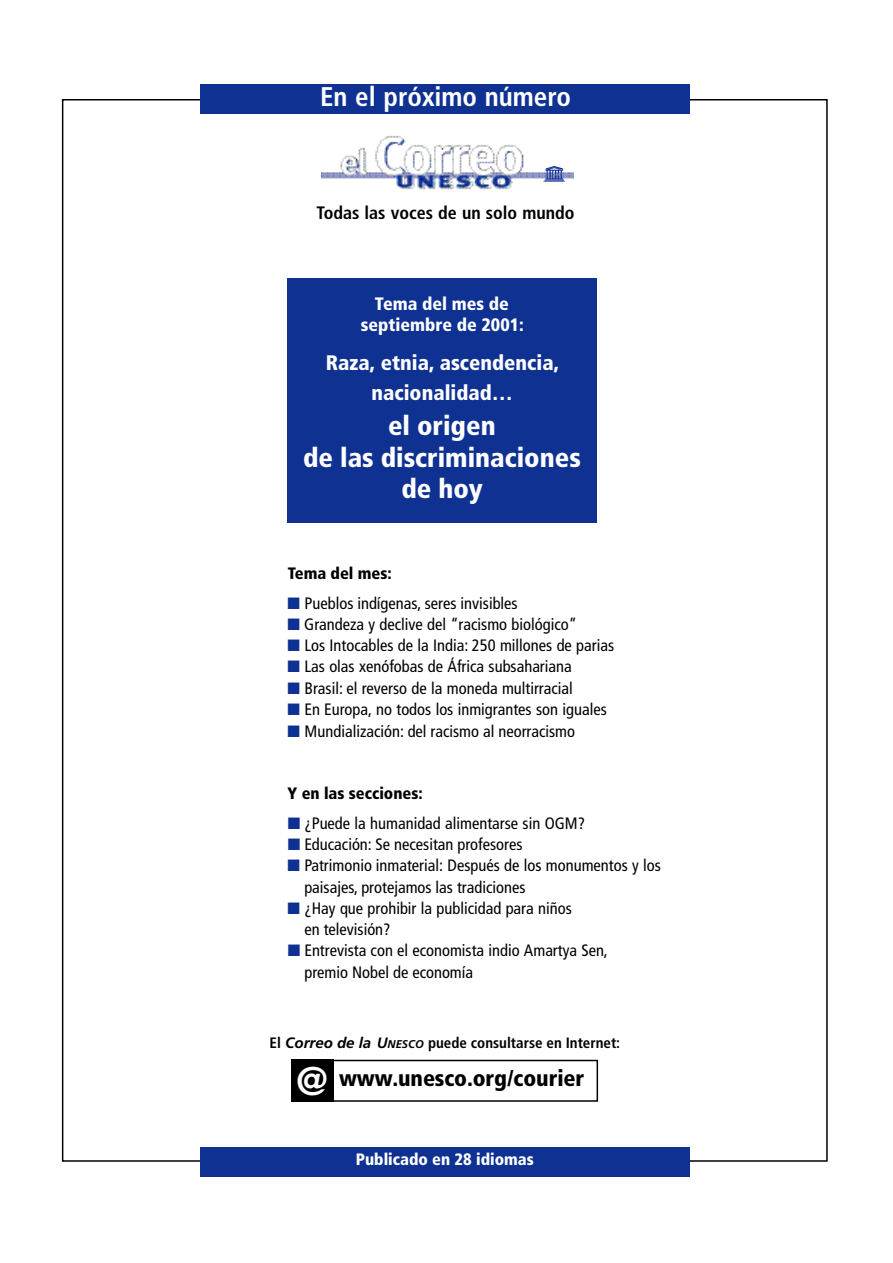
<style>
.page{position:relative;width:893px;height:1263px;background:#fff}
.page>*{position:absolute;margin:0;border:0;box-sizing:border-box;transform-origin:0 0}
.t1{font:900 condensed 27px/31.5px "Frutiger";color:#fff;text-align:center}
.t2{font:700 condensed 27px "Frutiger";color:#fff}
.t3{font:900 condensed 22.5px "Frutiger";letter-spacing:-.005em;color:#000}
.t4{font:900 condensed 21px/30px "Frutiger";color:#fff;text-align:center}
.t5{font:900 condensed 18px/21.3px "Frutiger";color:#fff;text-align:center}
.t6{font:700 condensed 18px "Frutiger";color:#000}
.t7{font:condensed 16.5px/21.3px "Frutiger";color:#000}
.t8{font:900 condensed 16.5px "Frutiger";color:#000}
.t9{font:900 condensed 16.5px "Frutiger";color:#fff}
.t10{font:700 condensed 15px "Frutiger";color:#000}
.s1{color:#0e3192}
.s2{font-style:italic;font-stretch:normal}
.s3{font-style:italic;font-stretch:normal;font-size:11.25px}
.s4{font-size:40.05px;color:#fff}
</style>
<div class="page">
<img style="left:321px;top:135px;width:252px;height:55px">
<div style="left:201px;top:84px;width:489px;height:30px;background:#0e3192"></div>
<div style="left:287px;top:278px;width:310px;height:245px;background:#0e3192"></div>
<div style="left:291px;top:1060px;width:42px;height:42px;background:#000"></div>
<div style="left:292px;top:1060px;width:306px;height:42px;border:2px solid #000"></div>
<div style="left:201px;top:1147px;width:489px;height:30px;background:#0e3192"></div>
<img style="left:542px;top:164px;width:23px;height:19px">
<h1 class="t2" style="left:320px;top:86px;width:252px">En el próximo número</h1>
<p class="t6" style="left:316px;top:205px;width:259px">Todas las voces de un solo mundo</p>
<p class="t5" style="left:361px;top:294px;width:164px">Tema del mes de septiembre de 2001:</p>
<p class="t4" style="left:326px;top:349px;width:235px">Raza, etnia, ascendencia, nacionalidad…</p>
<h1 class="t1" style="left:303px;top:412px;width:279px">el origen<br>de las discriminaciones de hoy</h1>
<p class="t8" style="left:288px;top:566px;width:106px">Tema del mes:</p>
<p class="t7" style="left:287px;top:594px;width:232px"><span class="s1">■</span> Pueblos indígenas, seres invisibles</p>
<p class="t7" style="left:287px;top:615px;width:291px"><span class="s1">■</span> Grandeza y declive del “racismo biológico”</p>
<p class="t7" style="left:287px;top:636px;width:328px"><span class="s1">■</span> Los Intocables de la India: 250 millones de parias</p>
<p class="t7" style="left:287px;top:657px;width:286px"><span class="s1">■</span> Las olas xenófobas de África subsahariana</p>
<p class="t7" style="left:287px;top:679px;width:287px"><span class="s1">■</span> Brasil: el reverso de la moneda multirracial</p>
<p class="t7" style="left:287px;top:700px;width:321px"><span class="s1">■</span> En Europa, no todos los inmigrantes son iguales</p>
<p class="t7" style="left:287px;top:721px;width:289px"><span class="s1">■</span> Mundialización: del racismo al neorracismo</p>
<p class="t8" style="left:287px;top:786px;width:137px">Y en las secciones:</p>
<p class="t7" style="left:288px;top:814px;width:299px"><span class="s1">■</span> ¿Puede la humanidad alimentarse sin OGM?</p>
<p class="t7" style="left:288px;top:835px;width:236px"><span class="s1">■</span> Educación: Se necesitan profesores</p>
<p class="t7" style="left:304px;top:856px;width:358px;text-indent:-17px"><span class="s1">■</span> Patrimonio inmaterial: Después de los monumentos y los paisajes, protejamos las tradiciones</p>
<p class="t7" style="left:304px;top:899px;width:269px;text-indent:-17px"><span class="s1">■</span> ¿Hay que prohibir la publicidad para niños en televisión?</p>
<p class="t7" style="left:304px;top:941px;width:305px;text-indent:-17px"><span class="s1">■</span> Entrevista con el economista indio Amartya Sen, premio Nobel de economía</p>
<p class="t10" style="left:269px;top:1037px;width:352px">El <span class="s2">Correo de la U</span><span class="s3">NESCO</span> puede consultarse en Internet:</p>
<h2 class="t3" style="left:296px;top:1069px;width:290px"><span class="s4">@</span> www.unesco.org/courier</h2>
<p class="t9" style="left:356px;top:1153px;width:179px">Publicado en 28 idiomas</p>
</div>
